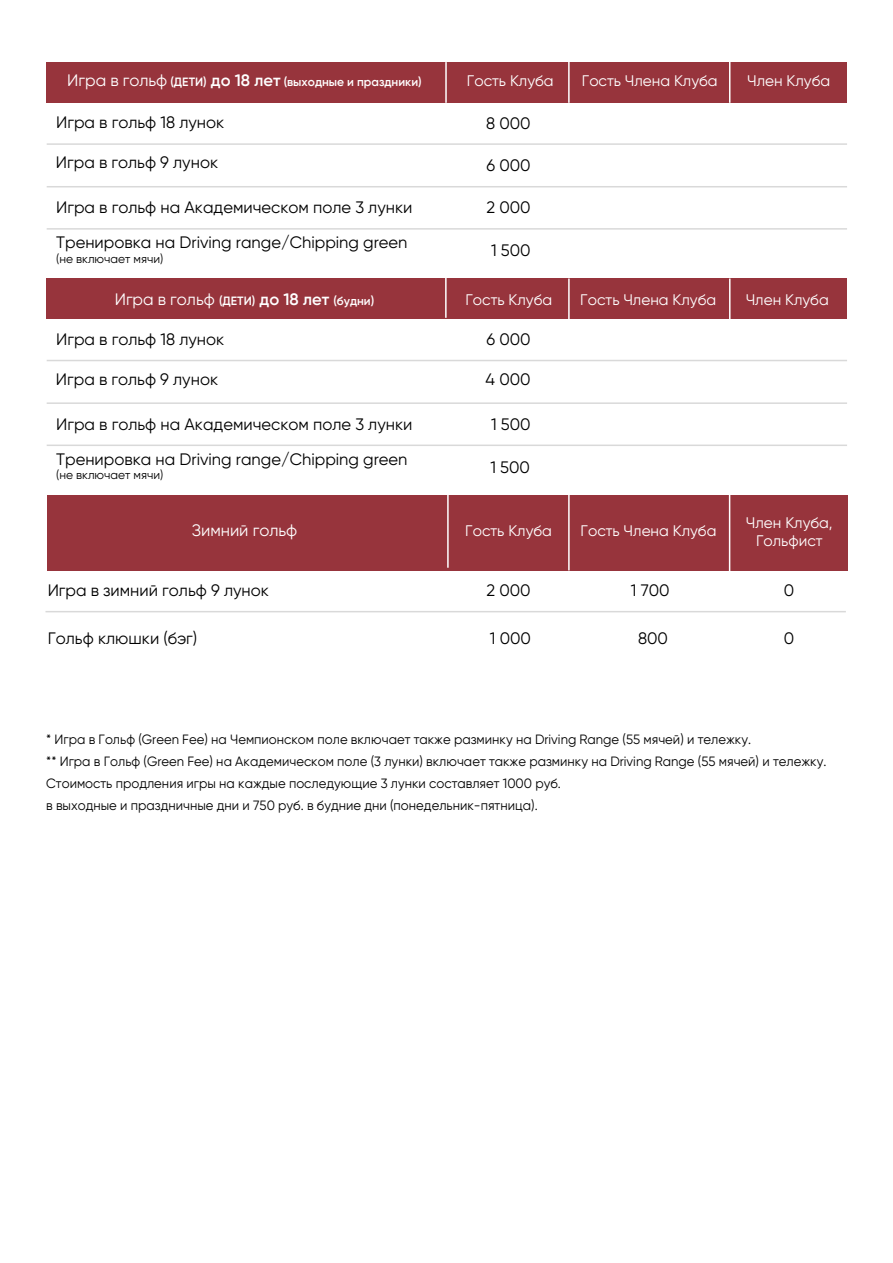
<style>
.page{position:relative;width:893px;height:1263px;background:#fff}
.page>*{position:absolute;margin:0;border:0;box-sizing:border-box;transform-origin:0 0}
.t1{font:16.5px "Gilroy";color:#000}
.t2{font:16.5px "Gilroy";color:#fff}
.t3{font:15.3px/18.5px "Gilroy";color:#fff;text-align:center}
.t4{font:13.5px/21.9px "Gilroy";color:#000}
.t5{font:600 12px "Gilroy";color:#fff}
.t6{font:12px "Gilroy";color:#000}
.s1{font-weight:400;font-size:16.5px}
.s2{font-size:16.5px}
</style>
<div class="page">
<div style="left:47px;top:495px;width:800px;height:75px;background:#97343c"></div>
<hr style="left:45px;top:611px;width:801px;height:1px;background:#d9d9d9">
<hr style="left:568px;top:495px;width:2px;height:75px;background:#fff">
<hr style="left:447px;top:495px;width:2px;height:73px;background:#fff">
<hr style="left:729px;top:494px;width:1px;height:77px;background:#fff">
<div style="left:46px;top:62px;width:800px;height:41px;background:#97343c"></div>
<hr style="left:47px;top:143px;width:800px;height:2px;background:#d9d9d9">
<hr style="left:47px;top:186px;width:800px;height:1px;background:#d9d9d9">
<hr style="left:47px;top:228px;width:800px;height:2px;background:#d9d9d9">
<div style="left:46px;top:279px;width:800px;height:40px;background:#97343c"></div>
<hr style="left:47px;top:360px;width:800px;height:1px;background:#d9d9d9">
<hr style="left:47px;top:402px;width:800px;height:2px;background:#d9d9d9">
<hr style="left:47px;top:445px;width:800px;height:1px;background:#d9d9d9">
<hr style="left:445px;top:62px;width:2px;height:41px;background:#fff">
<hr style="left:445px;top:277px;width:2px;height:41px;background:#fff">
<hr style="left:568px;top:61px;width:2px;height:42px;background:#fff">
<hr style="left:729px;top:61px;width:1px;height:42px;background:#fff">
<hr style="left:568px;top:279px;width:2px;height:41px;background:#fff">
<hr style="left:729px;top:279px;width:1px;height:41px;background:#fff">
<p class="t5" style="left:67px;top:74px;width:356px"><span class="s1">Игра в гольф</span> (ДЕТИ) <span class="s2">до 18 лет</span> (выходные и праздники)</p>
<p class="t3" style="left:467px;top:71px;width:88px">Гость Клуба</p>
<p class="t3" style="left:582px;top:71px;width:137px">Гость Члена Клуба</p>
<p class="t3" style="left:747px;top:71px;width:85px">Член Клуба</p>
<p class="t1" style="left:56px;top:112px;width:170px">Игра в гольф 18 лунок</p>
<p class="t1" style="left:486px;top:113px;width:46px">8 000</p>
<p class="t1" style="left:56px;top:152px;width:164px">Игра в гольф 9 лунок</p>
<p class="t1" style="left:486px;top:155px;width:46px">6 000</p>
<p class="t1" style="left:56px;top:197px;width:358px">Игра в гольф на Академическом поле 3 лунки</p>
<p class="t1" style="left:56px;top:232px;width:353px">Тренировка на Driving range/Chipping green</p>
<p class="t6" style="left:56px;top:251px;width:109px">(не включает мячи)</p>
<p class="t5" style="left:115px;top:293px;width:261px"><span class="s1">Игра в гольф</span> (ДЕТИ) <span class="s2">до 18 лет</span> (будни)</p>
<p class="t1" style="left:486px;top:197px;width:46px">2 000</p>
<p class="t1" style="left:491px;top:241px;width:41px">1 500</p>
<p class="t3" style="left:465px;top:290px;width:88px">Гость Клуба</p>
<p class="t3" style="left:580px;top:290px;width:137px">Гость Члена Клуба</p>
<p class="t3" style="left:746px;top:290px;width:85px">Член Клуба</p>
<p class="t1" style="left:56px;top:329px;width:170px">Игра в гольф 18 лунок</p>
<p class="t1" style="left:486px;top:329px;width:46px">6 000</p>
<p class="t1" style="left:56px;top:369px;width:164px">Игра в гольф 9 лунок</p>
<p class="t1" style="left:486px;top:369px;width:47px">4 000</p>
<p class="t1" style="left:56px;top:414px;width:358px">Игра в гольф на Академическом поле 3 лунки</p>
<p class="t1" style="left:56px;top:449px;width:353px">Тренировка на Driving range/Chipping green</p>
<p class="t6" style="left:56px;top:467px;width:109px">(не включает мячи)</p>
<p class="t1" style="left:491px;top:414px;width:41px">1 500</p>
<p class="t1" style="left:490px;top:457px;width:41px">1 500</p>
<p class="t2" style="left:192px;top:520px;width:107px">Зимний гольф</p>
<p class="t3" style="left:465px;top:521px;width:88px">Гость Клуба</p>
<p class="t3" style="left:581px;top:521px;width:137px">Гость Члена Клуба</p>
<p class="t3" style="left:746px;top:513px;width:88px">Член Клуба,<br>Гольфист</p>
<p class="t1" style="left:48px;top:580px;width:223px">Игра в зимний гольф 9 лунок</p>
<p class="t1" style="left:487px;top:580px;width:46px">2 000</p>
<p class="t1" style="left:631px;top:580px;width:40px">1 700</p>
<p class="t1" style="left:784px;top:580px;width:12px">0</p>
<p class="t1" style="left:48px;top:628px;width:151px">Гольф клюшки (бэг)</p>
<p class="t1" style="left:490px;top:628px;width:43px">1 000</p>
<p class="t1" style="left:638px;top:628px;width:31px">800</p>
<p class="t1" style="left:784px;top:628px;width:12px">0</p>
<p class="t4" style="left:46px;top:728px;width:782px">* Игра в Гольф (Green Fee) на Чемпионском поле включает также разминку на Driving Range (55 мячей) и тележку.<br>** Игра в Гольф (Green Fee) на Академическом поле (3 лунки) включает также разминку на Driving Range (55 мячей) и тележку.<br>Стоимость продления игры на каждые последующие 3 лунки составляет 1000 руб.<br>в выходные и праздничные дни и 750 руб. в будние дни (понедельник-пятница).</p>
</div>
